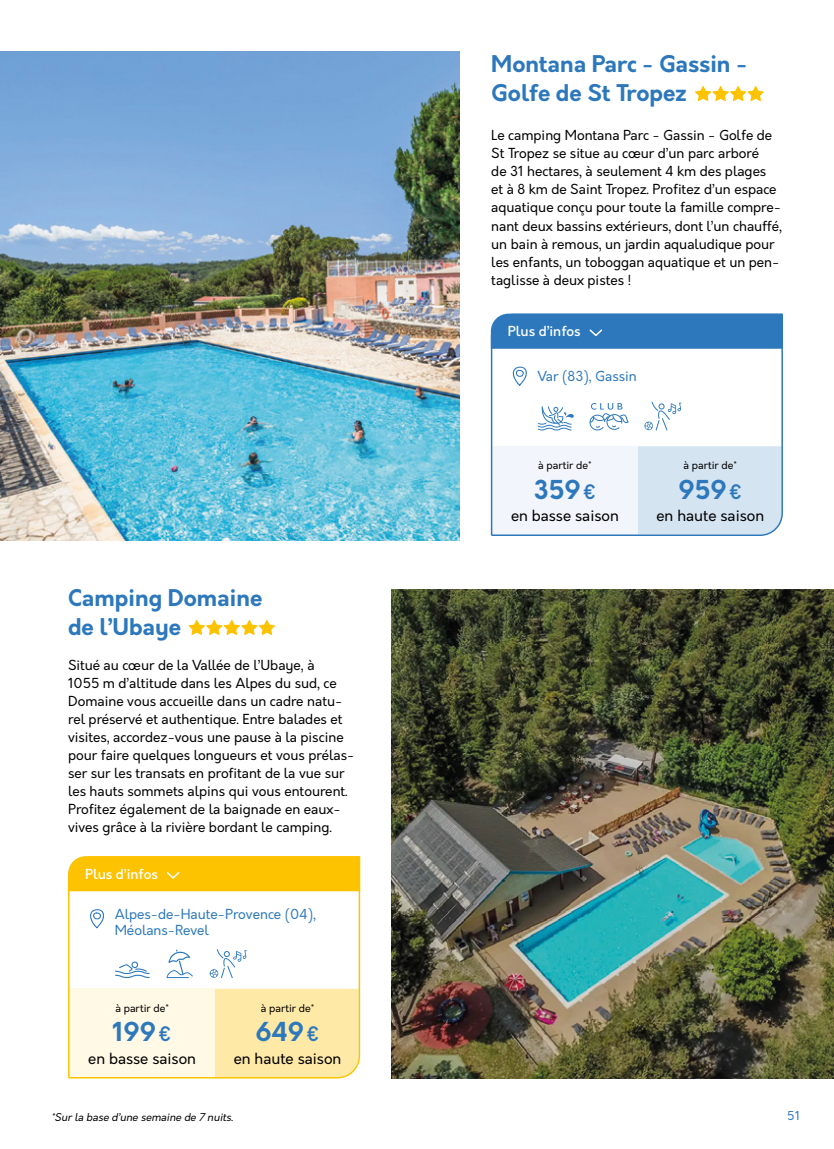
<style>
.page{position:relative;width:834px;height:1149px;background:#fff}
.page>*{position:absolute;margin:0;border:0;box-sizing:border-box;transform-origin:0 0}
.t1{font:700 25.5px "Orkney";color:#2d78bc}
.t2{font:700 22.5px/28.8px "Orkney";color:#2d78bc}
.t3{font:15px "Orkney";color:#000}
.t4{font:13.5px/18px "Orkney";color:#000}
.t5{font:13.5px/16.2px "Orkney";color:#2d78bc}
.t6{font:500 13.5px "Orkney";color:#fff}
.t7{font:12px "Orkney";color:#2d78bc}
.t8{font:10.5px "Orkney";color:#000}
.t9{font:italic 10.5px "Orkney";color:#000}
.s1{font-size:19.5px}
</style>
<div class="page">
<img style="left:0;top:51px;width:459px;height:489px">
<img style="left:391px;top:589px;width:442px;height:489px">
<svg style="left:188px;top:620px;width:87px;height:15px"></svg>
<svg style="left:68px;top:856px;width:293px;height:222px"></svg>
<div style="left:68px;top:856px;width:292px;height:35px;background:#fdc300"></div>
<svg style="left:90px;top:908px;width:15px;height:20px"></svg>
<svg style="left:115px;top:961px;width:35px;height:16px"></svg>
<svg style="left:210px;top:948px;width:37px;height:29px"></svg>
<svg style="left:166px;top:949px;width:27px;height:28px"></svg>
<svg style="left:490px;top:313px;width:293px;height:223px"></svg>
<div style="left:490px;top:313px;width:292px;height:35px;background:#2d78bc"></div>
<svg style="left:512px;top:366px;width:15px;height:20px"></svg>
<svg style="left:695px;top:86px;width:68px;height:15px"></svg>
<svg style="left:537px;top:406px;width:36px;height:24px"></svg>
<svg style="left:644px;top:401px;width:37px;height:29px"></svg>
<svg style="left:589px;top:403px;width:39px;height:27px"></svg>
<h2 class="t2" style="left:491px;top:50px;width:257px">Montana Parc - Gassin -<br>Golfe de St Tropez</h2>
<p class="t4" style="left:491px;top:127px;width:292px">Le camping Montana Parc - Gassin - Golfe de St Tropez se situe au cœur d’un parc arboré<br>de 31 hectares, à seulement 4 km des plages<br>et à 8 km de Saint Tropez. Profitez d’un espace aquatique conçu pour toute la famille compre&shy;nant deux bassins extérieurs, dont l’un chauffé, un bain à remous, un jardin aqualudique pour les enfants, un toboggan aquatique et un pen&shy;taglisse à deux pistes !</p>
<p class="t6" style="left:508px;top:322px;width:74px">Plus d’infos</p>
<h2 class="t2" style="left:68px;top:584px;width:196px">Camping Domaine de l’Ubaye</h2>
<p class="t4" style="left:68px;top:655px;width:288px">Situé au cœur de la Vallée de l’Ubaye, à<br>1055 m d’altitude dans les Alpes du sud, ce Domaine vous accueille dans un cadre natu&shy;rel préservé et authentique. Entre balades et visites, accordez-vous une pause à la piscine pour faire quelques longueurs et vous prélas&shy;ser sur les transats en profitant de la vue sur les hauts sommets alpins qui vous entourent.<br>Profitez également de la baignade en eaux&shy;vives grâce à la rivière bordant le camping.</p>
<p class="t6" style="left:85px;top:864px;width:74px">Plus d’infos</p>
<p class="t5" style="left:115px;top:906px;width:203px">Alpes-de-Haute-Provence (04),<br>Méolans-Revel</p>
<p class="t8" style="left:115px;top:1000px;width:55px">à partir de*</p>
<h1 class="t1" style="left:113px;top:1014px;width:61px">199<span class="s1">€</span></h1>
<p class="t3" style="left:88px;top:1048px;width:109px">en basse saison</p>
<p class="t8" style="left:261px;top:1000px;width:55px">à partir de*</p>
<h1 class="t1" style="left:255px;top:1014px;width:66px">649<span class="s1">€</span></h1>
<p class="t3" style="left:234px;top:1048px;width:109px">en haute saison</p>
<p class="t5" style="left:537px;top:368px;width:101px">Var (83), Gassin</p>
<p class="t8" style="left:538px;top:458px;width:55px">à partir de*</p>
<h1 class="t1" style="left:533px;top:472px;width:64px">359<span class="s1">€</span></h1>
<p class="t3" style="left:511px;top:506px;width:109px">en basse saison</p>
<p class="t8" style="left:683px;top:458px;width:55px">à partir de*</p>
<h1 class="t1" style="left:678px;top:472px;width:65px">959<span class="s1">€</span></h1>
<p class="t3" style="left:656px;top:506px;width:109px">en haute saison</p>
<p class="t9" style="left:51px;top:1109px;width:186px">*Surla base d’une semaine de 7 nuits.</p>
<p class="t7" style="left:786px;top:1107px;width:14px">51</p>
</div>
